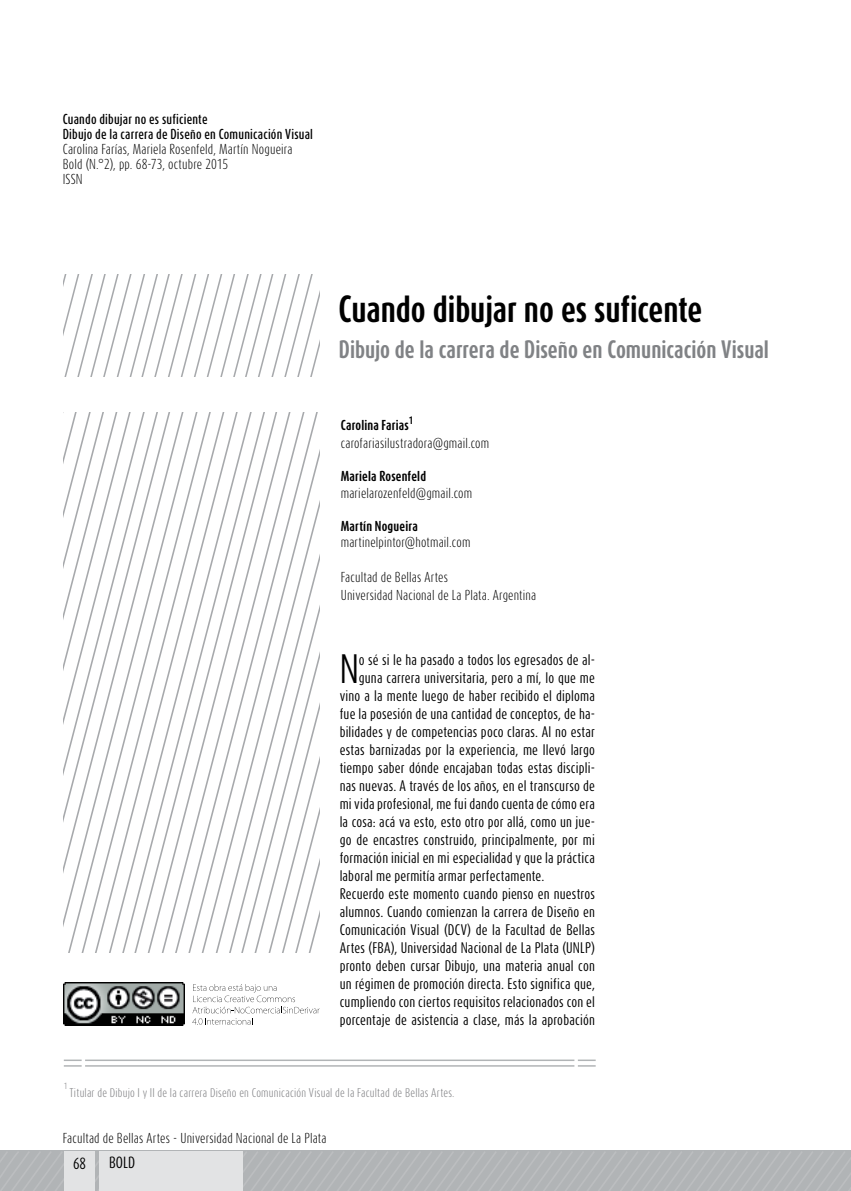
<style>
.page{position:relative;width:851px;height:1191px;background:#fff}
.page>*{position:absolute;margin:0;border:0;box-sizing:border-box;transform-origin:0 0}
.t1{font:34.2px "Dax Compact";color:#000}
.t2{font:700 31.5px "Dax Compact";letter-spacing:-.005em;color:#000}
.t3{font:700 21px "Dax Compact";color:#808285}
.t4{font:13.5px "Dax Compact";color:#000}
.t5{font:13.5px "Dax Compact";color:#000}
.t6{font:12.75px "Dax Compact";letter-spacing:.015em;color:#000}
.t7{font:300 12px/15px "Dax Compact";letter-spacing:.015em;color:#000}
.t8{font:500 12px/15px "Dax Compact";letter-spacing:.015em;color:#000}
.t9{font:700 12px "Dax Compact";letter-spacing:.015em;color:#000}
.t10{font:300 10.5px "Dax Compact";letter-spacing:.02em;color:#797a7d}
.t11{font:700 9px "Dax Compact";color:#000}
.t12{font:300 7.5px "Dax Compact";color:#797a7d}
.s1{font-style:inherit}
</style>
<div class="page">
<svg style="left:0;top:1150px;width:850px;height:41px;background:#b2b5b7"></svg>
<div style="left:64px;top:1151px;width:31px;height:40px;background:#e2e3e4"></div>
<div style="left:99px;top:1151px;width:143px;height:40px;background:#e2e3e4"></div>
<svg style="left:64px;top:413px;width:11px;height:539px"></svg>
<svg style="left:75px;top:412px;width:13px;height:540px"></svg>
<svg style="left:88px;top:412px;width:13px;height:540px"></svg>
<svg style="left:101px;top:412px;width:14px;height:540px"></svg>
<svg style="left:115px;top:412px;width:13px;height:540px"></svg>
<svg style="left:128px;top:412px;width:13px;height:540px"></svg>
<svg style="left:141px;top:412px;width:14px;height:540px"></svg>
<svg style="left:155px;top:412px;width:13px;height:540px"></svg>
<svg style="left:168px;top:412px;width:14px;height:540px"></svg>
<svg style="left:182px;top:412px;width:14px;height:540px"></svg>
<svg style="left:196px;top:412px;width:12px;height:540px"></svg>
<svg style="left:208px;top:412px;width:13px;height:540px"></svg>
<svg style="left:221px;top:412px;width:14px;height:540px"></svg>
<svg style="left:235px;top:412px;width:12px;height:540px"></svg>
<svg style="left:247px;top:412px;width:72px;height:540px"></svg>
<svg style="left:64px;top:274px;width:255px;height:102px"></svg>
<hr style="left:85px;top:1059px;width:489px;height:2px;background:#b1b4b6">
<hr style="left:85px;top:1065px;width:489px;height:1px;background:#b1b4b6">
<svg style="left:577px;top:1059px;width:18px;height:7px"></svg>
<svg style="left:64px;top:1059px;width:18px;height:7px"></svg>
<img style="left:64px;top:982px;width:121px;height:43px">
<svg style="left:192px;top:984px;width:127px;height:41px"></svg>
<p class="t8" style="left:63px;top:112px;width:252px">Cuando dibujar no es suficiente<br>Dibujo de la carrera de Diseño en Comunicación Visual</p>
<p class="t7" style="left:63px;top:142px;width:231px">Carolina Farías, Mariela Rosenfeld, Martín Nogueira<br>Bold (N.°2), pp. 68-73, octubre 2015<br>ISSN</p>
<h2 class="t2" style="left:338px;top:288px;width:365px">Cuando dibujar no es suficente</h2>
<h3 class="t3" style="left:339px;top:335px;width:431px">Dibujo de la carrera de Diseño en Comunicación Visual</h3>
<p class="t9" style="left:341px;top:417px;width:69px">Carolina Farias</p>
<p class="t11" style="left:409px;top:414px;width:6px">1</p>
<p class="t7" style="left:341px;top:435px;width:150px">carofariasilustradora@gmail.com</p>
<p class="t9" style="left:341px;top:468px;width:87px">Mariela Rosenfeld</p>
<p class="t7" style="left:341px;top:485px;width:133px">marielarozenfeld@gmail.com</p>
<p class="t9" style="left:341px;top:518px;width:79px">Martín Nogueira</p>
<p class="t7" style="left:341px;top:534px;width:131px">martinelpintor@hotmail.com</p>
<p class="t7" style="left:341px;top:567px;width:197px;line-height:18px">Facultad de Bellas Artes<br>Universidad Nacional de La Plata. Argentina</p>
<h1 class="t1" style="left:339px;top:646px;width:21px">N</h1>
<p class="t6" style="left:359px;top:651px;width:237px">o sé si le ha pasado a todos los egresados de al-</p>
<p class="t6" style="left:359px;top:669px;width:237px">guna carrera universitaria, pero a mí, lo que me</p>
<p class="t6" style="left:339px;top:687px;width:257px">vino a la mente luego de haber recibido el diploma</p>
<p class="t6" style="left:339px;top:705px;width:257px">fue la posesión de una cantidad de conceptos, de ha-</p>
<p class="t6" style="left:339px;top:723px;width:257px">bilidades y de competencias poco claras. Al no estar</p>
<p class="t6" style="left:339px;top:741px;width:257px">estas barnizadas por la experiencia, me llevó largo</p>
<p class="t6" style="left:339px;top:759px;width:257px">tiempo saber dónde encajaban todas estas discipli-</p>
<p class="t6" style="left:339px;top:777px;width:257px">nas nuevas. A través de los años, en el transcurso de</p>
<p class="t6" style="left:339px;top:795px;width:257px">mi vida profesional, me fui dando cuenta de cómo era</p>
<p class="t6" style="left:339px;top:813px;width:257px">la cosa: acá va esto, esto otro por allá, como un jue-</p>
<p class="t6" style="left:339px;top:831px;width:257px">go de encastres construido, principalmente, por mi</p>
<p class="t6" style="left:339px;top:849px;width:257px">formación inicial en mi especialidad y que la práctica</p>
<p class="t6" style="left:339px;top:867px;width:206px">laboral me permitía armar perfectamente.</p>
<p class="t6" style="left:339px;top:885px;width:257px">Recuerdo este momento cuando pienso en nuestros</p>
<p class="t6" style="left:339px;top:903px;width:257px">alumnos. Cuando comienzan la carrera de Diseño en</p>
<p class="t6" style="left:339px;top:921px;width:257px">Comunicación Visual (DCV) de la Facultad de Bellas</p>
<p class="t6" style="left:339px;top:939px;width:257px">Artes (<span class="s1">FBA</span>), Universidad Nacional de La Plata (<span class="s1">UNLP</span>)</p>
<p class="t6" style="left:339px;top:957px;width:257px">pronto deben cursar Dibujo, una materia anual con</p>
<p class="t6" style="left:339px;top:975px;width:257px">un régimen de promoción directa. Esto significa que,</p>
<p class="t6" style="left:339px;top:993px;width:257px">cumpliendo con ciertos requisitos relacionados con el</p>
<p class="t6" style="left:339px;top:1011px;width:257px">porcentaje de asistencia a clase, más la aprobación</p>
<p class="t12" style="left:64px;top:1081px;width:5px">1</p>
<p class="t10" style="left:69px;top:1085px;width:386px">Titular de Dibujo I y II de la carrera Diseño en Comunicación Visual de la Facultad de Bellas Artes.</p>
<p class="t7" style="left:63px;top:1130px;width:265px">Facultad de Bellas Artes - Universidad Nacional de La Plata</p>
<p class="t5" style="left:73px;top:1154px;width:15px">68</p>
<p class="t4" style="left:109px;top:1153px;width:27px">BOLD</p>
</div>
